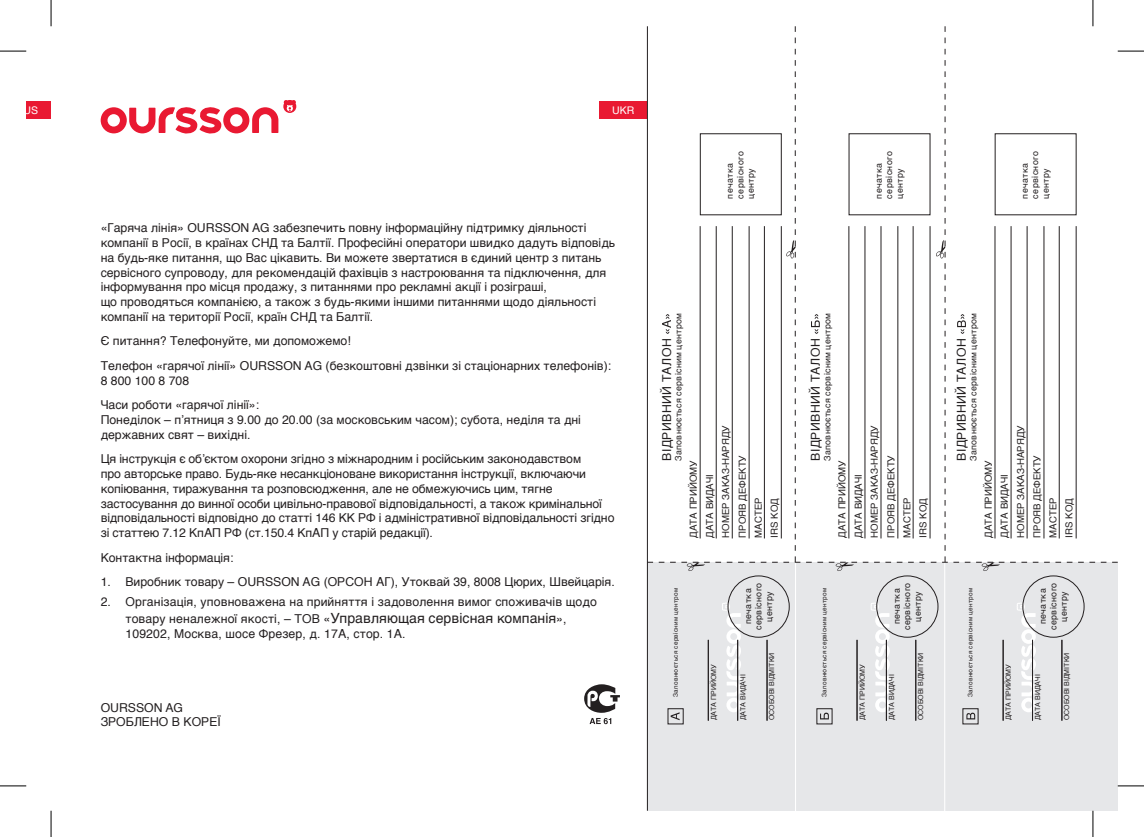
<style>
.page{position:relative;width:1144px;height:837px;background:#fff}
.page>*{position:absolute;margin:0;border:0;box-sizing:border-box;transform-origin:0 0}
.t1{font:12.25px/14.7px "Helvetica";color:#231f20}
.t2{font:12.25px "Helvetica";letter-spacing:.035em;color:#231f20}
.t3{font:10.5px "Helvetica";color:#fff}
.t4{font:9.62px/16.1px "Helvetica";color:#231f20}
.t5{font:8.75px/10.5px "Helvetica";letter-spacing:.045em;color:#231f20;text-align:center}
.t6{font:7px "Helvetica";color:#231f20}
.t7{font:6.3px "Helvetica";letter-spacing:.05em;color:#231f20}
.s1{font-size:14px}
</style>
<div class="page">
<svg style="left:101px;top:100px;width:195px;height:34px"></svg>
<svg style="left:584px;top:684px;width:36px;height:40px"></svg>
<div style="left:26px;top:101px;width:25px;height:18px;background:#e91932"></div>
<div style="left:647px;top:562px;width:471px;height:248px;background:#e6e7e9"></div>
<svg style="left:671px;top:712px;width:9px;height:8px"></svg>
<div style="left:668px;top:708px;width:15px;height:16px;border:1px solid #231f20"></div>
<svg style="left:722px;top:602px;width:20px;height:110px"></svg>
<hr style="left:944px;top:553px;width:1px;height:257px;background:#fff">
<hr style="left:795px;top:553px;width:1px;height:257px;background:#fff">
<div style="left:817px;top:708px;width:15px;height:16px;border:1px solid #231f20"></div>
<svg style="left:820px;top:712px;width:9px;height:7px"></svg>
<div style="left:963px;top:708px;width:15px;height:16px;border:1px solid #231f20"></div>
<svg style="left:966px;top:712px;width:9px;height:7px"></svg>
<hr style="left:647px;top:26px;width:1px;height:784px;background:#231f20">
<hr style="left:767px;top:639px;width:1px;height:81px;background:#231f20">
<hr style="left:737px;top:639px;width:1px;height:81px;background:#231f20">
<hr style="left:708px;top:639px;width:1px;height:81px;background:#231f20">
<div style="left:728px;top:575px;width:61px;height:62px;border:1px solid #231f20;border-radius:50%"></div>
<svg style="left:871px;top:603px;width:19px;height:109px"></svg>
<hr style="left:915px;top:639px;width:1px;height:81px;background:#231f20">
<hr style="left:886px;top:639px;width:1px;height:81px;background:#231f20">
<hr style="left:857px;top:639px;width:1px;height:81px;background:#231f20">
<div style="left:876px;top:575px;width:62px;height:62px;border:1px solid #231f20;border-radius:50%"></div>
<svg style="left:1017px;top:602px;width:19px;height:110px"></svg>
<hr style="left:1061px;top:639px;width:1px;height:81px;background:#231f20">
<hr style="left:1032px;top:639px;width:1px;height:81px;background:#231f20">
<hr style="left:1003px;top:639px;width:1px;height:81px;background:#231f20">
<div style="left:1023px;top:575px;width:61px;height:62px;border:1px solid #231f20;border-radius:50%"></div>
<svg style="left:0;top:51px;width:26px;height:1px"></svg>
<svg style="left:0;top:785px;width:26px;height:1px"></svg>
<svg style="left:1118px;top:785px;width:26px;height:1px"></svg>
<svg style="left:51px;top:0;width:1px;height:26px"></svg>
<svg style="left:51px;top:810px;width:1px;height:26px"></svg>
<svg style="left:599px;top:0;width:545px;height:571px"></svg>
<svg style="left:1092px;top:810px;width:1px;height:26px"></svg>
<p class="t3" style="left:16px;top:102px;width:24px">RUS</p>
<p class="t3" style="left:612px;top:102px;width:24px">UKR</p>
<p class="t1" style="left:101px;top:221px;width:516px">«Гаряча лінія» OURSSON AG забезпечить повну інформаційну підтримку діяльності компанії в Росії, в країнах СНД та Балтії. Професійні оператори швидко дадуть відповідь на будь-яке питання, що Вас цікавить. Ви можете звертатися в єдиний центр з питань сервісного супроводу, для рекомендацій фахівців з настроювання та підключення, для інформування про місця продажу, з питаннями про рекламні акції і розіграші,<br>що проводяться компанією, а також з будь-якими іншими питаннями щодо діяльності компанії на території Росії, країн СНД та Балтії.</p>
<p class="t1" style="left:101px;top:329px;width:512px;line-height:24.7px">Є питання? Телефонуйте, ми допоможемо!<br>Телефон «гарячої лінії» OURSSON AG (безкоштовні дзвінки зі стаціонарних телефонів):</p>
<p class="t1" style="left:101px;top:368px;width:160px;line-height:24.7px">8 800 100 8 708<br>Часи роботи «гарячої лінії»:</p>
<p class="t1" style="left:101px;top:412px;width:482px">Понеділок – п’ятниця з 9.00 до 20.00 (за московським часом); субота, неділя та дні державних свят – вихідні.</p>
<p class="t1" style="left:101px;top:452px;width:515px">Ця інструкція є об’єктом охорони згідно з міжнародним і російським законодавством<br>про авторське право. Будь-яке несанкціоноване використання інструкції, включаючи копіювання, тиражування та розповсюдження, але не обмежуючись цим, тягне застосування до винної особи цивільно-правової відповідальності, а також кримінальної відповідальності відповідно до статті 146 КК РФ і адміністративної відповідальності згідно зі статтею 7.12 КпАП РФ (ст.150.4 КпАП у старій редакції).</p>
<p class="t1" style="left:101px;top:550px;width:134px">Контактна інформація:</p>
<p class="t1" style="left:101px;top:574px;width:516px">1. Виробник товару – OURSSON AG (ОРСОН АГ), Утоквай 39, 8008 Цюрих, Швейцарія.</p>
<p class="t1" style="left:101px;top:593px;width:498px;line-height:17.5px;text-align:center">2. Організація, уповноважена на прийняття і задоволення вимог споживачів щодо товару неналежної якості, – ТОВ «<span class="s1">Управляющая сервiсная компанiя</span>»,</p>
<p class="t1" style="left:125px;top:626px;width:282px">109202, Москва, шосе Фрезер, д. 17А, стор. 1А.</p>
<p class="t1" style="left:101px;top:700px;width:122px">OURSSON AG<br>ЗРОБЛЕНО В КОРЕЇ</p>
<p class="t5" style="left:725px;top:198px;width:49px;text-align:left;rotate:-90deg">печатка сервісного центру</p>
<p class="t5" style="left:673px;top:460px;width:149px;rotate:-90deg">Заповнюється сервісним центром</p>
<p class="t2" style="left:657px;top:460px;width:124px;rotate:-90deg">ВІДРИВНИЙ ТАЛОН</p>
<p class="t4" style="left:686px;top:537px;width:114px;rotate:-90deg">ДАТА ПРИЙОМУ<br>ДАТА ВИДАЧІ<br>НОМЕР ЗАКАЗ-НАРЯДУ<br>ПРОЯВ ДЕФЕКТУ<br>МАСТЕР<br>IRS КОД</p>
<p class="t7" style="left:671px;top:696px;width:110px;rotate:-90deg">Заповнюється сервісним центром</p>
<p class="t6" style="left:708px;top:720px;width:58px;rotate:-90deg">ДАТА ПРИЙОМУ</p>
<p class="t5" style="left:743px;top:630px;width:49px;rotate:-90deg">печатка сервісного центру</p>
<p class="t6" style="left:738px;top:720px;width:48px;rotate:-90deg">ДАТА ВИДАЧІ</p>
<p class="t6" style="left:766px;top:720px;width:69px;rotate:-90deg">ОСОБОВІ ВІДМІТКИ</p>
<p class="t5" style="left:874px;top:198px;width:49px;text-align:left;rotate:-90deg">печатка сервісного центру</p>
<p class="t5" style="left:1020px;top:198px;width:49px;text-align:left;rotate:-90deg">печатка сервісного центру</p>
<p class="t5" style="left:822px;top:460px;width:149px;rotate:-90deg">Заповнюється сервісним центром</p>
<p class="t2" style="left:806px;top:460px;width:124px;rotate:-90deg">ВІДРИВНИЙ ТАЛОН</p>
<p class="t4" style="left:834px;top:537px;width:114px;rotate:-90deg">ДАТА ПРИЙОМУ<br>ДАТА ВИДАЧІ<br>НОМЕР ЗАКАЗ-НАРЯДУ<br>ПРОЯВ ДЕФЕКТУ<br>МАСТЕР<br>IRS КОД</p>
<p class="t7" style="left:819px;top:696px;width:110px;rotate:-90deg">Заповнюється сервісним центром</p>
<p class="t6" style="left:857px;top:720px;width:58px;rotate:-90deg">ДАТА ПРИЙОМУ</p>
<p class="t5" style="left:892px;top:630px;width:49px;rotate:-90deg">печатка сервісного центру</p>
<p class="t6" style="left:886px;top:720px;width:48px;rotate:-90deg">ДАТА ВИДАЧІ</p>
<p class="t6" style="left:915px;top:720px;width:69px;rotate:-90deg">ОСОБОВІ ВІДМІТКИ</p>
<p class="t5" style="left:968px;top:460px;width:149px;rotate:-90deg">Заповнюється сервісним центром</p>
<p class="t2" style="left:952px;top:460px;width:124px;rotate:-90deg">ВІДРИВНИЙ ТАЛОН</p>
<p class="t4" style="left:980px;top:537px;width:114px;rotate:-90deg">ДАТА ПРИЙОМУ<br>ДАТА ВИДАЧІ<br>НОМЕР ЗАКАЗ-НАРЯДУ<br>ПРОЯВ ДЕФЕКТУ<br>МАСТЕР<br>IRS КОД</p>
<p class="t7" style="left:965px;top:696px;width:110px;rotate:-90deg">Заповнюється сервісним центром</p>
<p class="t6" style="left:1003px;top:720px;width:58px;rotate:-90deg">ДАТА ПРИЙОМУ</p>
<p class="t5" style="left:1038px;top:630px;width:49px;rotate:-90deg">печатка сервісного центру</p>
<p class="t6" style="left:1032px;top:720px;width:48px;rotate:-90deg">ДАТА ВИДАЧІ</p>
<p class="t6" style="left:1061px;top:720px;width:69px;rotate:-90deg">ОСОБОВІ ВІДМІТКИ</p>
</div>
